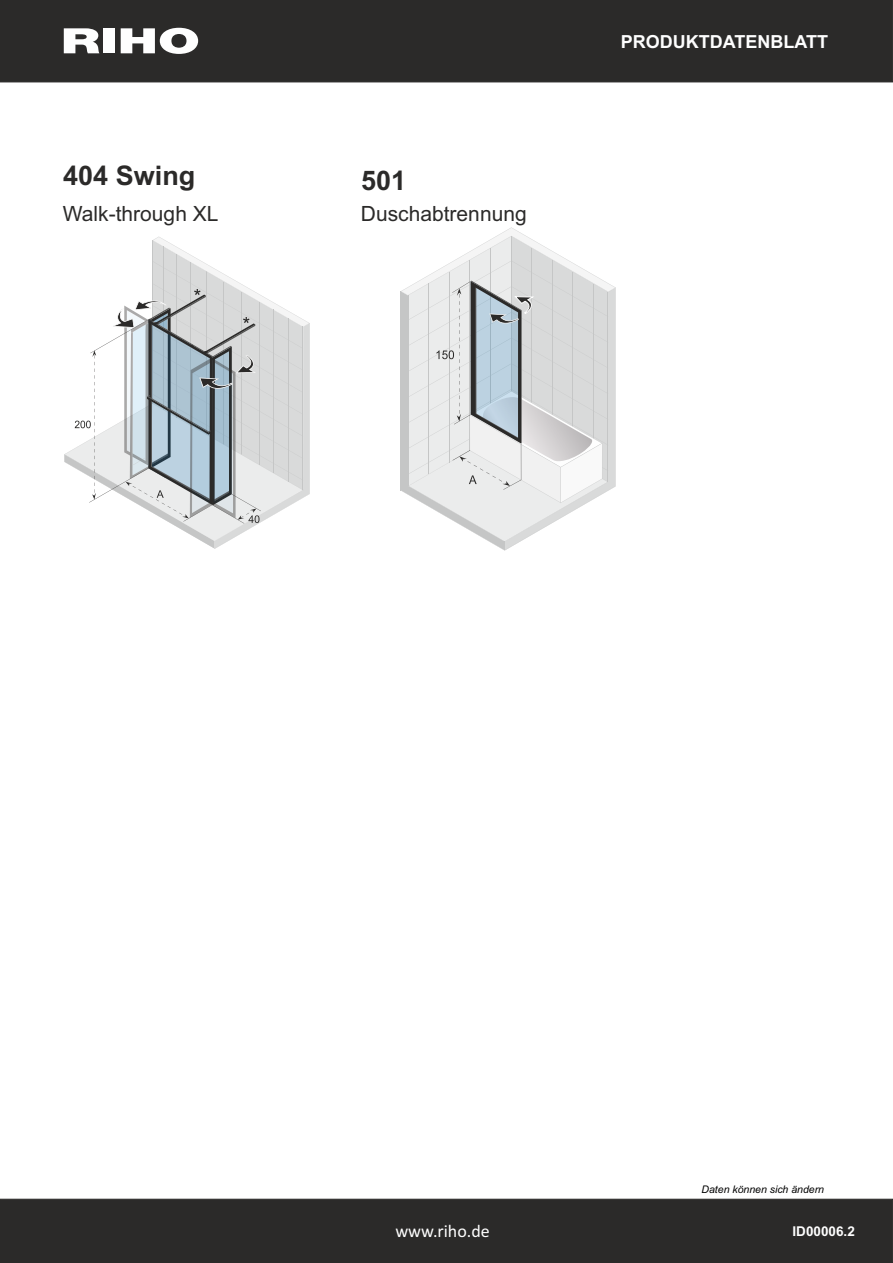
<style>
.page{position:relative;width:893px;height:1263px;background:#fff}
.page>*{position:absolute;margin:0;border:0;box-sizing:border-box;transform-origin:0 0}
.t1{font:700 27px "Arial";color:#2b2a29}
.t2{font:21px "Arial";color:#2b2a29}
.t3{font:700 18px "Arial";color:#fefefe}
.t4{font:18px "Calibri";color:#fefefe}
.t5{font:700 13.5px "Arial";color:#fefefe}
.t6{font:italic 10.5px "Arial";color:#000}
</style>
<div class="page">
<div style="left:0;top:0;width:893px;height:83px;background:#2b2a29"></div>
<div style="left:0;top:1198px;width:893px;height:65px;background:#2b2a29"></div>
<div style="left:103px;top:28px;width:12px;height:25px;background:#fefefe"></div>
<svg style="left:121px;top:28px;width:77px;height:26px"></svg>
<svg style="left:64px;top:28px;width:35px;height:25px"></svg>
<div style="left:560px;top:11px;width:286px;height:60px;background:#2b2a29"></div>
<div style="left:384px;top:1213px;width:138px;height:39px;background:#2b2a29"></div>
<svg style="left:401px;top:227px;width:215px;height:324px"></svg>
<svg style="left:64px;top:237px;width:246px;height:312px"></svg>
<p class="t1" style="left:63px;top:165px;width:134px">404 Swing</p>
<p class="t1" style="left:361px;top:170px;width:47px">501</p>
<p class="t2" style="left:63px;top:205px;width:157px">Walk-through XL</p>
<p class="t2" style="left:361px;top:205px;width:167px">Duschabtrennung</p>
<p class="t3" style="left:621px;top:35px;width:209px">PRODUKTDATENBLATT</p>
<p class="t6" style="left:701px;top:1185px;width:124px">Daten können sich ändern</p>
<p class="t4" style="left:395px;top:1224px;width:96px">www.riho.de</p>
<p class="t4" style="left:471px;top:1224px;width:33px">com</p>
<p class="t5" style="left:792px;top:1226px;width:64px">ID00006.2</p>
</div>
